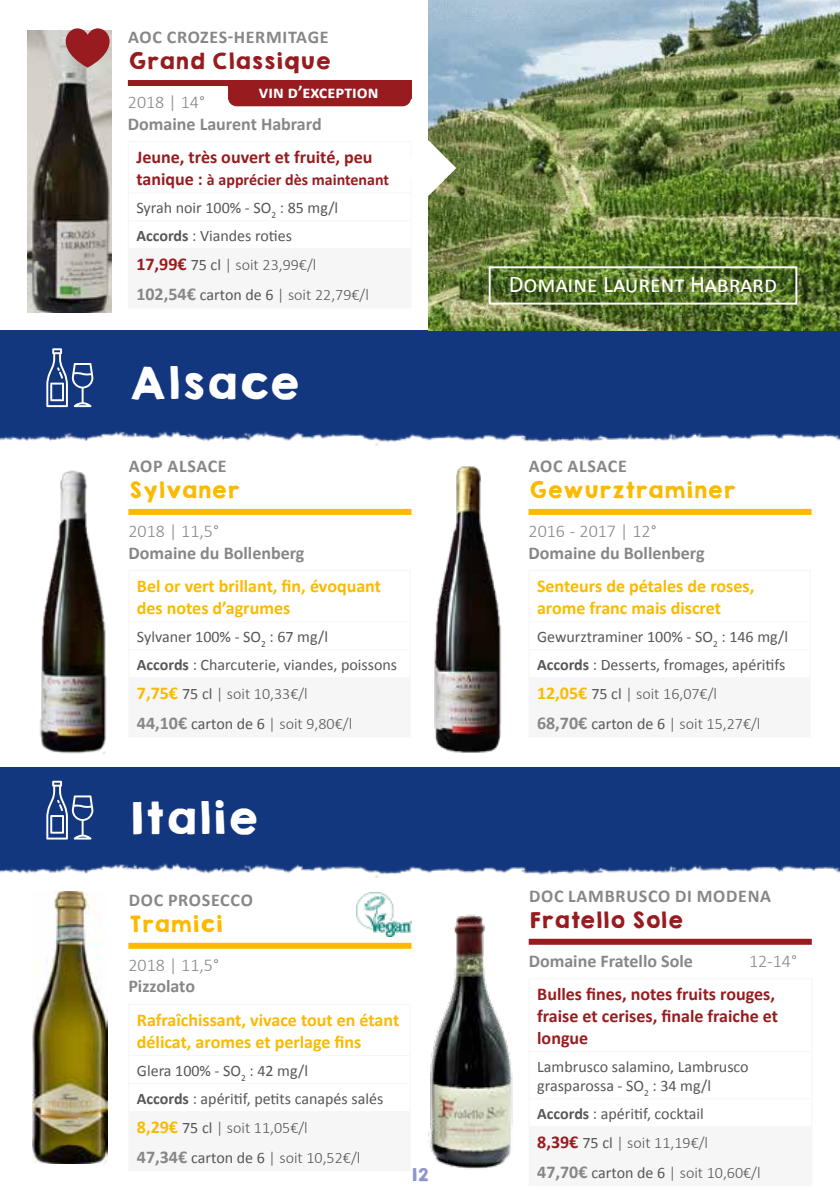
<style>
.page{position:relative;width:840px;height:1191px;background:#fff}
.page>*{position:absolute;margin:0;border:0;box-sizing:border-box;transform-origin:0 0}
.t1{font:40px "KGHAPPY Solid";color:#fff}
.t2{font:24px "Calibri";color:#fff}
.t3{font:20px "KGHAPPY Solid";color:#fbba00}
.t4{font:20px "KGHAPPY Solid";color:#981c1f}
.t5{font:700 18px "Calibri";letter-spacing:.04em;color:#878787}
.t6{font:700 18px/21.6px "Calibri";color:#fbba00}
.t7{font:700 18px/21.6px "Calibri";color:#981c1f}
.t8{font:300 18px "Calibri";color:#878787}
.t9{font:700 18px "Calibri";color:#fff}
.t10{font:16px/28px "Calibri";color:#575756}
.t11{font:300 16px/29.6px "Calibri";color:#575756}
.t12{font:16px "KGHAPPY Solid";color:#8f96cb}
.s1{font-weight:700;font-size:18px;color:#981c1f}
.s2{font-weight:700;color:#981c1f}
.s3{font-weight:700}
.s4{font-weight:400}
.s5{font-weight:700;font-size:18px;color:#878787}
.s6{font-weight:700;font-size:18px;color:#fbba00}
.s7{font-weight:300}
</style>
<div class="page">
<img style="left:0;top:330px;width:839px;height:185px">
<svg style="left:46px;top:348px;width:47px;height:59px;background:#4c679d"></svg>
<div style="left:128px;top:509px;width:283px;height:6px;background:#fbba00"></div>
<hr style="left:128px;top:570px;width:282px;height:1px;background:#f6f6f6">
<hr style="left:128px;top:571px;width:1px;height:50px;background:#f6f6f6">
<hr style="left:409px;top:571px;width:1px;height:50px;background:#f6f6f6">
<hr style="left:128px;top:621px;width:282px;height:1px;background:#f6f6f6">
<hr style="left:128px;top:736px;width:282px;height:1px;background:#f6f6f6">
<img style="left:28px;top:461px;width:83px;height:293px">
<div style="left:528px;top:509px;width:283px;height:6px;background:#fbba00"></div>
<hr style="left:528px;top:570px;width:282px;height:1px;background:#f6f6f6">
<hr style="left:528px;top:571px;width:1px;height:50px;background:#f6f6f6">
<hr style="left:809px;top:571px;width:1px;height:50px;background:#f6f6f6">
<hr style="left:528px;top:621px;width:282px;height:1px;background:#f6f6f6">
<hr style="left:528px;top:736px;width:282px;height:1px;background:#f6f6f6">
<img style="left:428px;top:461px;width:83px;height:292px">
<img style="left:28px;top:30px;width:84px;height:282px">
<div style="left:128px;top:80px;width:282px;height:6px;background:#981c1f"></div>
<div style="left:228px;top:80px;width:183px;height:26px;background:#981c1f;border-radius:9px"></div>
<div style="left:228px;top:80px;width:183px;height:18px;background:#981c1f"></div>
<svg style="left:66px;top:28px;width:44px;height:40px;background:#a85151"></svg>
<img style="left:0;top:767px;width:839px;height:111px">
<svg style="left:46px;top:780px;width:47px;height:59px;background:#4b669c"></svg>
<div style="left:128px;top:942px;width:283px;height:6px;background:#fbba00"></div>
<hr style="left:128px;top:1004px;width:282px;height:1px;background:#f6f6f6">
<hr style="left:128px;top:1005px;width:1px;height:50px;background:#f6f6f6">
<hr style="left:409px;top:1005px;width:1px;height:50px;background:#f6f6f6">
<hr style="left:128px;top:1055px;width:282px;height:1px;background:#f6f6f6">
<hr style="left:128px;top:1170px;width:282px;height:1px;background:#f6f6f6">
<img style="left:356px;top:892px;width:55px;height:44px">
<img style="left:32px;top:891px;width:75px;height:272px">
<img style="left:428px;top:914px;width:84px;height:255px">
<div style="left:528px;top:938px;width:283px;height:6px;background:#981c1f"></div>
<hr style="left:528px;top:978px;width:283px;height:1px;background:#f6f6f6">
<hr style="left:528px;top:979px;width:1px;height:72px;background:#f6f6f6">
<hr style="left:810px;top:979px;width:1px;height:72px;background:#f6f6f6">
<hr style="left:528px;top:1051px;width:283px;height:1px;background:#f6f6f6">
<hr style="left:528px;top:1052px;width:1px;height:46px;background:#f6f6f6">
<hr style="left:810px;top:1052px;width:1px;height:46px;background:#f6f6f6">
<hr style="left:528px;top:1098px;width:283px;height:1px;background:#f6f6f6">
<hr style="left:528px;top:1185px;width:283px;height:1px;background:#f6f6f6">
<img style="left:428px;top:0;width:411px;height:330px">
<div style="left:488px;top:266px;width:309px;height:38px;border:2px solid #fff"></div>
<svg style="left:428px;top:140px;width:28px;height:168px"></svg>
<p class="t5" style="left:128px;top:25px;width:202px">AOC CROZES-HERMITAGE</p>
<p class="t4" style="left:128px;top:46px;width:204px">Grand Classique</p>
<p class="t8" style="left:128px;top:91px;width:79px">2018 | 14°</p>
<p class="t5" style="left:128px;top:112px;width:195px">Domaine Laurent Habrard</p>
<p class="t9" style="left:259px;top:81px;width:121px">vin d’exception</p>
<p class="t7" style="left:136px;top:146px;width:237px">Jeune, très ouvert et fruité, peu</p>
<p class="t10" style="left:136px;top:165px;width:254px"><span class="s1">tanique :</span> <span class="s2">à apprécier dès maintenant<br></span>Syrah noir 100% - SO<sub>2</sub> : 85 mg/l<br><span class="s3">Accords</span> : Viandes roties</p>
<p class="t11" style="left:136px;top:250px;width:234px"><span class="s1">17,99€</span> <span class="s4">75 cl</span> | soit 23,99€/l<br><span class="s5">102,54€</span> <span class="s4">carton de 6</span> | soit 22,79€/l</p>
<h1 class="t1" style="left:128px;top:352px;width:172px">Alsace</h1>
<p class="t5" style="left:129px;top:454px;width:99px">AOP ALSACE</p>
<p class="t3" style="left:128px;top:475px;width:113px">Sylvaner</p>
<p class="t8" style="left:128px;top:520px;width:92px">2018 | 11,5°</p>
<p class="t5" style="left:128px;top:541px;width:177px">Domaine du Bollenberg</p>
<p class="t6" style="left:137px;top:575px;width:245px">Bel or vert brillant, fin, évoquant des notes d’agrumes</p>
<p class="t10" style="left:137px;top:622px;width:261px">Sylvaner 100% - SO<sub>2</sub> : 67 mg/l<br><span class="s3">Accords</span> : Charcuterie, viandes, poissons</p>
<p class="t11" style="left:137px;top:679px;width:217px"><span class="s6">7,75€</span> <span class="s4">75 cl</span> | soit 10,33€/l<br><span class="s5">44,10€</span> <span class="s4">carton de 6</span> | soit 9,80€/l</p>
<h1 class="t1" style="left:128px;top:787px;width:131px">Italie</h1>
<p class="t5" style="left:129px;top:888px;width:125px">DOC PROSECCO</p>
<p class="t3" style="left:128px;top:909px;width:96px">Tramici</p>
<p class="t8" style="left:128px;top:953px;width:92px">2018 | 11,5°</p>
<p class="t5" style="left:128px;top:975px;width:68px">Pizzolato</p>
<p class="t6" style="left:137px;top:1009px;width:264px">Rafraîchissant, vivace tout en étant délicat, aromes et perlage fins</p>
<p class="t10" style="left:137px;top:1056px;width:248px">Glera 100% - SO<sub>2</sub> : 42 mg/l<br><span class="s3">Accords</span> : apéritif, petits canapés salés</p>
<p class="t11" style="left:137px;top:1112px;width:225px"><span class="s6">8,29€</span> <span class="s4">75 cl</span> | soit 11,05€/l<br><span class="s5">47,34€</span> <span class="s4">carton de 6</span> | soit 10,52€/l</p>
<p class="t12" style="left:411px;top:1162px;width:19px">12</p>
<h2 class="t2" style="left:508px;top:269px;width:270px">Domaine Laurent Habrard</h2>
<p class="t5" style="left:528px;top:454px;width:99px">AOC ALSACE</p>
<p class="t3" style="left:528px;top:475px;width:209px">Gewurztraminer</p>
<p class="t8" style="left:528px;top:520px;width:130px">2016 - 2017 | 12°</p>
<p class="t5" style="left:528px;top:541px;width:177px">Domaine du Bollenberg</p>
<p class="t6" style="left:536px;top:575px;width:219px">Senteurs de pétales de roses, arome franc mais discret</p>
<p class="t10" style="left:536px;top:622px;width:252px">Gewurztraminer 100% - SO<sub>2</sub> : 146 mg/l<br><span class="s3">Accords</span> : Desserts, fromages, apéritifs</p>
<p class="t11" style="left:536px;top:679px;width:225px"><span class="s6">12,05€</span> <span class="s4">75 cl</span> | soit 16,07€/l<br><span class="s5">68,70€</span> <span class="s4">carton de 6</span> | soit 15,27€/l</p>
<p class="t5" style="left:528px;top:884px;width:243px">DOC LAMBRUSCO DI MODENA</p>
<p class="t4" style="left:528px;top:904px;width:156px">Fratello Sole</p>
<p class="t5" style="left:528px;top:949px;width:166px">Domaine Fratello Sole</p>
<p class="t8" style="left:748px;top:949px;width:50px">12-14°</p>
<p class="t7" style="left:537px;top:983px;width:242px">Bulles fines, notes fruits rouges, fraise et cerises, finale fraiche et longue</p>
<p class="t10" style="left:537px;top:1056px;width:213px;line-height:19.2px">Lambrusco salamino, Lambrusco grasparossa - SO<sub>2</sub> : 34 mg/l</p>
<p class="t10" style="left:537px;top:1098px;width:225px;line-height:29.6px"><span class="s3">Accords</span> : apéritif, cocktail<br><span class="s1">8,39€</span> 75 cl <span class="s7">| soit 11,19€/l<br></span><span class="s5">47,70€</span> carton de 6 <span class="s7">| soit 10,60€/l</span></p>
</div>
